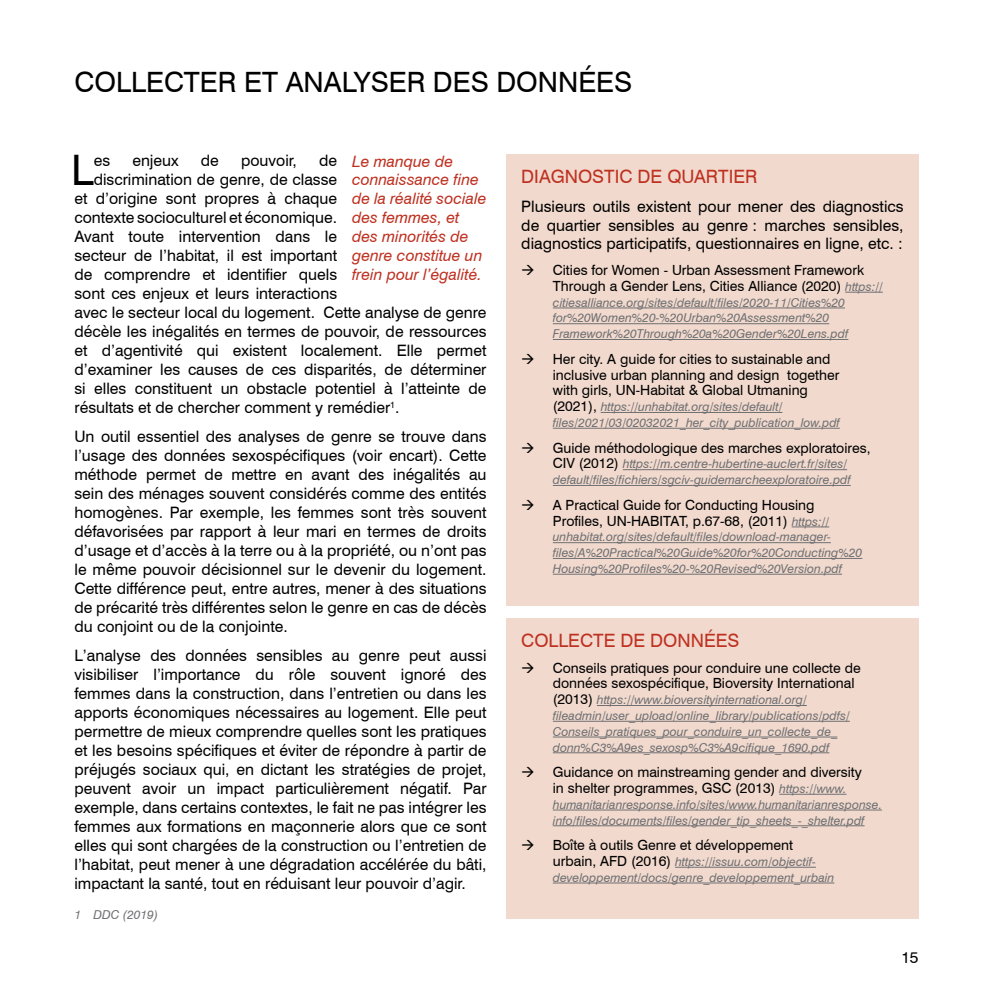
<style>
.page{position:relative;width:993px;height:993px;background:#fff}
.page>*{position:absolute;margin:0;border:0;box-sizing:border-box;transform-origin:0 0}
.t1{font:42px "Swiss 721 BT";color:#000}
.t2{font:28px "Swiss 721 BT";color:#000}
.t3{font:18.38px "Swiss 721 BT";color:#be3121}
.t4{font:15.75px/19.1px "Swiss 721 BT";color:#000;text-align:justify}
.t5{font:italic 15.75px/18.9px "Swiss 721 BT";color:#be3121}
.t6{font:14px/15.8px "Swiss 721 BT";color:#000}
.t7{font:italic 12.25px/15.8px "Swiss 721 BT";color:#6f7073}
.s1{font-style:italic;font-size:12.25px;color:#6f7073}
.s2{font-style:normal;font-size:14px;color:#000}
</style>
<div class="page">
<div style="left:506px;top:154px;width:412px;height:451px;background:#f1d9cd"></div>
<hr style="left:844px;top:292px;width:38px;height:1px;background:#6f7073">
<hr style="left:552px;top:307px;width:292px;height:1px;background:#6f7073">
<hr style="left:552px;top:323px;width:277px;height:1px;background:#6f7073">
<hr style="left:552px;top:339px;width:296px;height:1px;background:#6f7073">
<hr style="left:600px;top:412px;width:182px;height:1px;background:#6f7073">
<hr style="left:552px;top:428px;width:287px;height:1px;background:#6f7073">
<hr style="left:622px;top:469px;width:224px;height:1px;background:#6f7073">
<hr style="left:552px;top:485px;width:298px;height:1px;background:#6f7073">
<hr style="left:791px;top:526px;width:38px;height:1px;background:#6f7073">
<hr style="left:552px;top:542px;width:278px;height:1px;background:#6f7073">
<hr style="left:552px;top:558px;width:310px;height:1px;background:#6f7073">
<hr style="left:552px;top:573px;width:289px;height:1px;background:#6f7073">
<div style="left:506px;top:618px;width:412px;height:300px;background:#f1d9cd"></div>
<hr style="left:596px;top:705px;width:210px;height:1px;background:#6f7073">
<hr style="left:552px;top:720px;width:297px;height:1px;background:#6f7073">
<hr style="left:552px;top:736px;width:285px;height:1px;background:#6f7073">
<hr style="left:552px;top:752px;width:277px;height:1px;background:#6f7073">
<hr style="left:779px;top:793px;width:67px;height:1px;background:#6f7073">
<hr style="left:552px;top:809px;width:329px;height:1px;background:#6f7073">
<hr style="left:552px;top:825px;width:312px;height:1px;background:#6f7073">
<hr style="left:674px;top:866px;width:141px;height:1px;background:#6f7073">
<hr style="left:552px;top:882px;width:282px;height:1px;background:#6f7073">
<h2 class="t2" style="left:74px;top:65px;width:128px">Collecter</h2>
<h2 class="t2" style="left:244px;top:65px;width:62px">et ana</h2>
<h2 class="t2" style="left:341px;top:65px;width:292px">lyser des donn ées</h2>
<h1 class="t1" style="left:71px;top:144px;width:21px">L</h1>
<p class="t4" style="left:94px;top:150px;width:18px">es</p>
<p class="t4" style="left:132px;top:150px;width:48px">enjeux</p>
<p class="t4" style="left:201px;top:150px;width:19px">de</p>
<p class="t4" style="left:241px;top:150px;width:57px">pouvoir,</p>
<p class="t4" style="left:319px;top:150px;width:19px">de</p>
<p class="t5" style="left:352px;top:151px;width:136px">Le manque de connaissance fine de la réalité sociale des femmes, et des minorités de genre constitue un frein pour l’égalité.</p>
<p class="t4" style="left:94px;top:169px;width:245px">discrimination de genre, de classe</p>
<p class="t4" style="left:74px;top:188px;width:264px">et d’origine sont propres à chaque</p>
<p class="t4" style="left:74px;top:207px;width:264px">contexte socioculturel et économique.</p>
<p class="t4" style="left:74px;top:226px;width:264px">Avant toute intervention dans le</p>
<p class="t4" style="left:74px;top:245px;width:264px">secteur de l’habitat, il est important</p>
<p class="t4" style="left:74px;top:264px;width:264px">de comprendre et identifier quels</p>
<p class="t4" style="left:74px;top:283px;width:264px">sont ces enjeux et leurs interactions</p>
<p class="t4" style="left:74px;top:302px;width:413px">avec le secteur local du logement. Cette analyse de genre</p>
<p class="t4" style="left:74px;top:321px;width:413px">décèle les inégalités en termes de pouvoir, de ressources</p>
<p class="t4" style="left:74px;top:340px;width:413px">et d’agentivité qui existent localement. Elle permet</p>
<p class="t4" style="left:74px;top:359px;width:413px">d’examiner les causes de ces disparités, de déterminer</p>
<p class="t4" style="left:74px;top:378px;width:413px">si elles constituent un obstacle potentiel à l’atteinte de</p>
<p class="t4" style="left:74px;top:397px;width:326px">résultats et de chercher comment y remédier<sup>1</sup>.</p>
<p class="t4" style="left:74px;top:426px;width:413px">Un outil essentiel des analyses de genre se trouve dans l’usage des données sexospécifiques (voir encart). Cette méthode permet de mettre en avant des inégalités au sein des ménages souvent considérés comme des entités homogènes. Par exemple, les femmes sont très souvent défavorisées par rapport à leur mari en termes de droits d’usage et d’accès à la terre ou à la propriété, ou n’ont pas le même pouvoir décisionnel sur le devenir du logement.<br>Cette différence peut, entre autres, mener à des situations de précarité très différentes selon le genre en cas de décès du conjoint ou de la conjointe.</p>
<p class="t4" style="left:74px;top:645px;width:413px">L’analyse des données sensibles au genre peut aussi visibiliser l’importance du rôle souvent ignoré des femmes dans la construction, dans l’entretien ou dans les apports économiques nécessaires au logement. Elle peut permettre de mieux comprendre quelles sont les pratiques et les besoins spécifiques et éviter de répondre à partir de préjugés sociaux qui, en dictant les stratégies de projet, peuvent avoir un impact particulièrement négatif. Par exemple, dans certains contextes, le fait ne pas intégrer les femmes aux formations en maçonnerie alors que ce sont elles qui sont chargées de la construction ou l’entretien de l’habitat, peut mener à une dégradation accélérée du bâti, impactant la santé, tout en réduisant leur pouvoir d’agir.</p>
<p class="t7" style="left:74px;top:905px;width:85px">1 DDC (2019)</p>
<p class="t3" style="left:521px;top:165px;width:12px">Diagn</p>
<p class="t3" style="left:578px;top:165px;width:102px">ostic de quartier</p>
<p class="t4" style="left:521px;top:196px;width:383px">Plusieurs outils existent pour mener des diagnostics de quartier sensibles au genre : marches sensibles, diagnostics participatifs, questionnaires en ligne, etc. :</p>
<p class="t6" style="left:552px;top:262px;width:331px">Cities for Women - Urban Assessment Framework<br>Through a Gender Lens, Cities Alliance (2020) <span class="s1">https://</span></p>
<p class="t7" style="left:552px;top:294px;width:297px">citiesalliance.org/sites/default/files/2020-11/Cities%20 for%20Women%20-%20Urban%20Assessment%20<br>Framework%20Through%20a%20Gender%20Lens.pdf</p>
<p class="t6" style="left:552px;top:351px;width:288px">Her city. A guide for cities to sustainable and inclusive urban planning and design together with girls, UN-Habitat &amp; Global Utmaning</p>
<p class="t7" style="left:552px;top:399px;width:288px"><span class="s2">(2021),</span> https://unhabitat.org/sites/default/ files/2021/03/02032021_her_city_publication_low.pdf</p>
<p class="t6" style="left:552px;top:439px;width:319px">Guide méthodologique des marches exploratoires,</p>
<p class="t7" style="left:552px;top:456px;width:299px"><span class="s2">CIV (2012)</span> https://m.centre-hubertine-auclert.fr/sites/ default/files/fichiers/sgciv-guidemarcheexploratoire.pdf</p>
<p class="t6" style="left:552px;top:496px;width:278px">A Practical Guide for Conducting Housing<br>Profiles, UN-HABITAT, p.67-68, (2011) <span class="s1">https://</span></p>
<p class="t7" style="left:552px;top:529px;width:311px">unhabitat.org/sites/default/files/download-manager&shy;files/A%20Practical%20Guide%20for%20Conducting%20<br>Housing%20Profiles%20-%20Revised%20Version.pdf</p>
<p class="t3" style="left:521px;top:629px;width:219px">Collecte de Donn ées</p>
<p class="t6" style="left:552px;top:659px;width:309px">Conseils pratiques pour conduire une collecte de données sexospécifique, Bioversity International</p>
<p class="t7" style="left:552px;top:691px;width:298px"><span class="s2">(2013)</span> https://www.bioversityinternational.org/ fileadmin/user_upload/online_library/publications/pdfs/ Conseils_pratiques_pour_conduire_un_collecte_de_ donn%C3%A9es_sexosp%C3%A9cifique_1690.pdf</p>
<p class="t6" style="left:552px;top:764px;width:310px">Guidance on mainstreaming gender and diversity in shelter programmes, GSC (2013) <span class="s1">https://www.</span></p>
<p class="t7" style="left:552px;top:796px;width:330px">humanitarianresponse.info/sites/www.humanitarianresponse. info/files/documents/files/gender_tip_sheets_-_shelter.pdf</p>
<p class="t6" style="left:552px;top:836px;width:241px">Boîte à outils Genre et développement</p>
<p class="t7" style="left:552px;top:853px;width:283px"><span class="s2">urbain, AFD (2016)</span> https://issuu.com/objectif&shy;developpement/docs/genre_developpement_urbain</p>
<p class="t4" style="left:901px;top:947px;width:18px">15</p>
</div>
